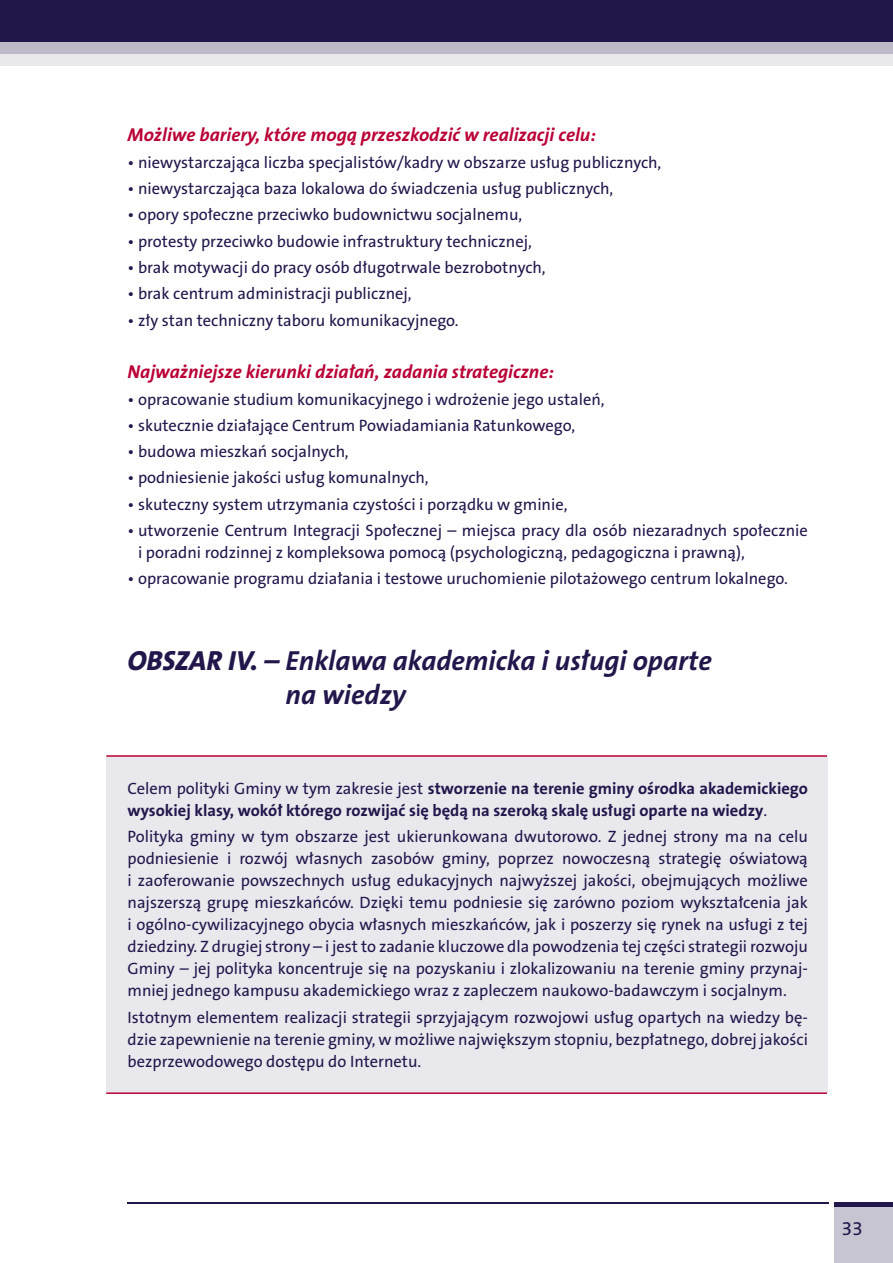
<style>
.page{position:relative;width:893px;height:1263px;background:#fff}
.page>*{position:absolute;margin:0;border:0;box-sizing:border-box;transform-origin:0 0}
.t1{font:italic 700 27.75px/33.3px "The Sans CE B7";color:#23164b}
.t2{font:19.5px "The Sans CE B5 Plain";color:#23164b}
.t3{font:italic 700 18.75px "The Sans CE B7";color:#b90035}
.t4{font:16.5px/22px "The Sans CE B5 Plain";color:#23164b;text-align:justify}
.t5{font:700 16.5px/22px "The Sans CE B7";color:#23164b}
.s1{font-family:"The Sans CE B8";font-weight:800}
.s2{font-family:"The Sans CE B5 Plain";font-weight:400}
</style>
<div class="page">
<div style="left:834px;top:1203px;width:59px;height:60px;background:#c8c5d2"></div>
<div style="left:0;top:0;width:893px;height:43px;background:#23164b"></div>
<hr style="left:834px;top:1202px;width:59px;height:4px;background:#23164b">
<div style="left:0;top:43px;width:893px;height:11px;background:#bdb9c9"></div>
<div style="left:0;top:54px;width:893px;height:12px;background:#e9e8ed"></div>
<hr style="left:128px;top:1202px;width:701px;height:1px;background:#23164b">
<div style="left:106px;top:756px;width:722px;height:336px;background:#e9e8ed"></div>
<hr style="left:106px;top:1092px;width:721px;height:2px;background:#b90035">
<hr style="left:106px;top:755px;width:721px;height:2px;background:#b90035">
<p class="t3" style="left:128px;top:124px;width:470px">Możliwe bariery, które mogą przeszkodzić w realizacji celu:</p>
<p class="t4" style="left:128px;top:152px;width:535px">• niewystarczająca liczba specjalistów/kadry w obszarze usług publicznych,</p>
<p class="t4" style="left:128px;top:178px;width:487px">• niewystarczająca baza lokalowa do świadczenia usług publicznych,</p>
<p class="t4" style="left:128px;top:205px;width:396px">• opory społeczne przeciwko budownictwu socjalnemu,</p>
<p class="t4" style="left:128px;top:231px;width:406px">• protesty przeciwko budowie infrastruktury technicznej,</p>
<p class="t4" style="left:128px;top:257px;width:420px">• brak motywacji do pracy osób długotrwale bezrobotnych,</p>
<p class="t4" style="left:128px;top:284px;width:286px">• brak centrum administracji publicznej,</p>
<p class="t4" style="left:128px;top:310px;width:333px">• zły stan techniczny taboru komunikacyjnego.</p>
<p class="t3" style="left:128px;top:361px;width:428px">Najważniejsze kierunki działań, zadania strategiczne:</p>
<p class="t4" style="left:128px;top:389px;width:479px">• opracowanie studium komunikacyjnego i wdrożenie jego ustaleń,</p>
<p class="t4" style="left:128px;top:415px;width:449px">• skutecznie działające Centrum Powiadamiania Ratunkowego,</p>
<p class="t4" style="left:128px;top:441px;width:223px">• budowa mieszkań socjalnych,</p>
<p class="t4" style="left:128px;top:468px;width:303px">• podniesienie jakości usług komunalnych,</p>
<p class="t4" style="left:128px;top:494px;width:441px">• skuteczny system utrzymania czystości i porządku w gminie,</p>
<p class="t4" style="left:138px;top:520px;width:671px;text-indent:-11px">• utworzenie Centrum Integracji Społecznej – miejsca pracy dla osób niezaradnych społecznie i poradni rodzinnej z kompleksowa pomocą (psychologiczną, pedagogiczna i prawną),</p>
<p class="t4" style="left:128px;top:569px;width:662px">• opracowanie programu działania i testowe uruchomienie pilotażowego centrum lokalnego.</p>
<h1 class="t1" style="left:286px;top:645px;width:428px;text-indent:-158px"><span class="s1">OBSZAR IV.</span> – Enklawa akademicka i usługi oparte na wiedzy</h1>
<p class="t5" style="left:128px;top:778px;width:682px"><span class="s2">Celem polityki Gminy w tym zakresie jest</span> stworzenie na terenie gminy ośrodka akademickiego wysokiej klasy, wokół którego rozwijać się będą na szeroką skalę usługi oparte na wiedzy<span class="s2">.</span></p>
<p class="t4" style="left:128px;top:826px;width:682px">Polityka gminy w tym obszarze jest ukierunkowana dwutorowo. Z jednej strony ma na celu podniesienie i rozwój własnych zasobów gminy, poprzez nowoczesną strategię oświatową i zaoferowanie powszechnych usług edukacyjnych najwyższej jakości, obejmujących możliwe najszerszą grupę mieszkańców. Dzięki temu podniesie się zarówno poziom wykształcenia jak i ogólno-cywilizacyjnego obycia własnych mieszkańców, jak i poszerzy się rynek na usługi z tej dziedziny. Z drugiej strony – i jest to zadanie kluczowe dla powodzenia tej części strategii rozwoju Gminy – jej polityka koncentruje się na pozyskaniu i zlokalizowaniu na terenie gminy przynaj&shy;mniej jednego kampusu akademickiego wraz z zapleczem naukowo-badawczym i socjalnym.</p>
<p class="t4" style="left:128px;top:1007px;width:682px">Istotnym elementem realizacji strategii sprzyjającym rozwojowi usług opartych na wiedzy bę&shy;dzie zapewnienie na terenie gminy, w możliwe największym stopniu, bezpłatnego, dobrej jakości bezprzewodowego dostępu do Internetu.</p>
<p class="t2" style="left:841px;top:1218px;width:23px">33</p>
</div>
